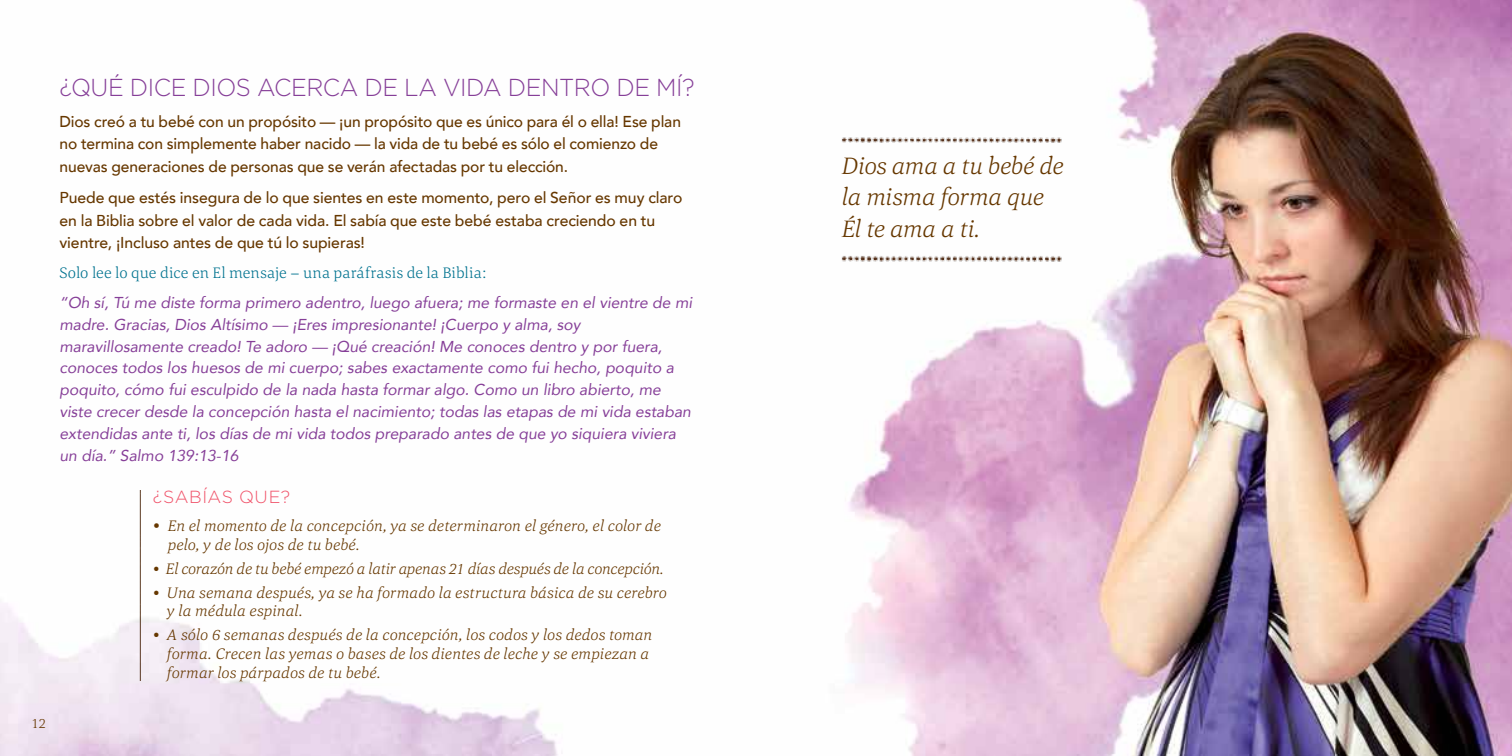
<style>
.page{position:relative;width:1512px;height:756px;background:#fff}
.page>*{position:absolute;margin:0;border:0;box-sizing:border-box;transform-origin:0 0}
.t1{font:italic 300 24.5px/31.5px "Corda";letter-spacing:-.015em;color:#663700}
.t2{font:300 24.5px "Gotham";letter-spacing:-.02em;color:#863f98;scale:.96 1}
.t3{font:300 17.5px "Gotham";letter-spacing:.03em;color:#f05168}
.t4{font:italic 15.75px/21.9px "Avenir";color:#863f98}
.t5{font:500 15.75px/22.8px "Avenir";letter-spacing:-.005em;color:#663700}
.t6{font:italic 300 15.75px/18.9px "Corda";letter-spacing:.005em;color:#663700}
.t7{font:italic 300 15.75px "Corda";letter-spacing:-.015em;color:#663700}
.t8{font:300 15.75px "Corda";letter-spacing:.01em;color:#00728f}
.t9{font:300 14px "Corda";color:#663700}
.s1{font-size:16.62px}
</style>
<div class="page">
<img style="left:0;top:0;width:1512px;height:756px">
<img style="left:840px;top:134px;width:222px;height:10px">
<img style="left:840px;top:253px;width:222px;height:9px">
<img style="left:138px;top:490px;width:3px;height:191px">
<h1 class="t2" style="left:60px;top:74px;width:663px">¿QUÉ DICE DIOS ACERCA DE LA VIDA DENTRO DE MÍ?</h1>
<p class="t5" style="left:60px;top:109px;width:623px">Dios creó a tu bebé con un propósito — ¡un propósito que es único para él o ella! Ese plan no termina con simplemente haber nacido — la vida de tu bebé es sólo el comienzo de nuevas generaciones de personas que se verán afectadas por tu elección.</p>
<p class="t5" style="left:60px;top:185px;width:625px">Puede que estés insegura de lo que sientes en este momento, pero el Señor es muy claro en la Biblia sobre el valor de cada vida. El sabía que este bebé estaba creciendo en tu vientre, ¡Incluso antes de que tú lo supieras!</p>
<p class="t8" style="left:60px;top:262px;width:428px">Solo lee lo que dice en El mensaje – una paráfrasis de la Biblia:</p>
<p class="t4" style="left:60px;top:291px;width:634px">“Oh sí, Tú me diste forma primero adentro, luego afuera; me formaste en el vientre de mi madre. Gracias, Dios Altísimo — ¡Eres impresionante! ¡Cuerpo y alma, soy maravillosamente creado! Te adoro — ¡Qué creación! Me conoces dentro y por fuera, conoces todos los huesos de mi cuerpo; sabes exactamente como fui hecho, poquito a poquito, cómo fui esculpido de la nada hasta formar algo. Como un libro abierto, me viste crecer desde la concepción hasta el nacimiento; todas las etapas de mi vida estaban extendidas ante ti, los días de mi vida todos preparado antes de que yo siquiera viviera un día.” Salmo 139:13-16</p>
<p class="t3" style="left:153px;top:487px;width:139px">¿SABÍAS QUE?</p>
<p class="t6" style="left:168px;top:516px;width:495px;text-indent:-15px"><span class="s1">•</span> En el momento de la concepción, ya se determinaron el género, el color de pelo, y de los ojos de tu bebé.</p>
<p class="t7" style="left:153px;top:558px;width:513px">• El corazón de tu bebé empezó a latir apenas 21 días después de la concepción.</p>
<p class="t6" style="left:167px;top:582px;width:501px;text-indent:-14px">• Una semana después, ya se ha formado la estructura básica de su cerebro y la médula espinal.</p>
<p class="t6" style="left:167px;top:625px;width:487px;text-indent:-14px">• A sólo 6 semanas después de la concepción, los codos y los dedos toman forma. Crecen las yemas o bases de los dientes de leche y se empiezan a formar los párpados de tu bebé.</p>
<p class="t9" style="left:31px;top:714px;width:16px">12</p>
<h1 class="t1" style="left:842px;top:149px;width:224px">Dios ama a tu bebé de la misma forma que<br>Él te ama a ti.</h1>
</div>
